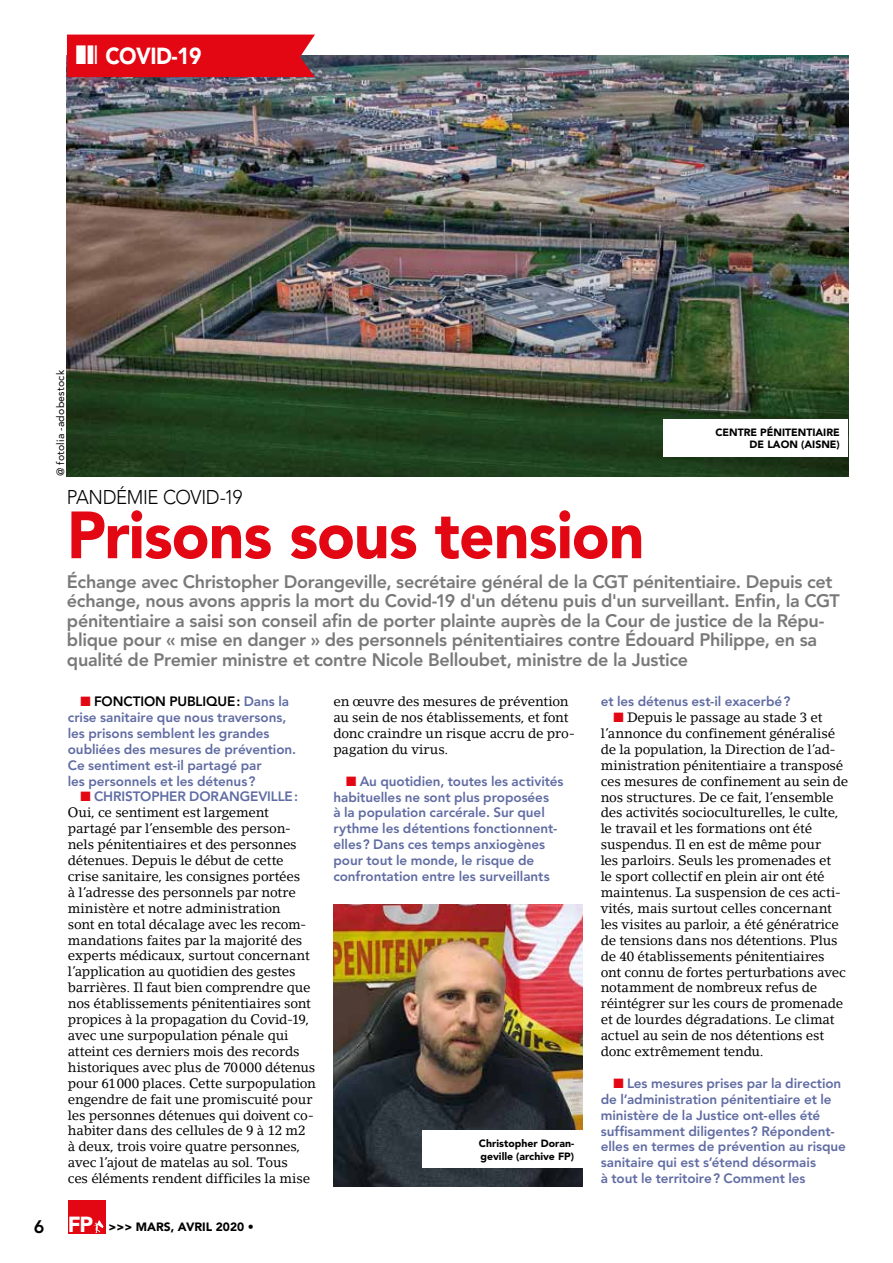
<style>
.page{position:relative;width:893px;height:1263px;background:#fff}
.page>*{position:absolute;margin:0;border:0;box-sizing:border-box;transform-origin:0 0}
.t1{font:900 66px "Avenir LT Std";letter-spacing:-.015em;color:#e30613;scale:.94 1}
.t2{font:900 23.1px "Avenir LT Std";letter-spacing:-.025em;color:#fff;scale:.91 1}
.t3{font:300 19.8px "Avenir LT Std";letter-spacing:-.02em;color:#000;scale:.94 1}
.t4{font:800 18px/19.5px "Avenir LT Std";letter-spacing:-.015em;color:#797979}
.t5{font:13.5px/15.9px "Lino Letter Std";letter-spacing:-.015em;color:#000}
.t6{font:800 13.5px/15.9px "Avenir LT Std";letter-spacing:-.005em;color:#606ca3}
.t7{font:900 12px "Avenir LT Std";color:#000}
.t8{font:900 10.5px/12.6px "Avenir LT Std";color:#000}
.t9{font:10.5px "Avenir LT Std";letter-spacing:.025em;color:#000}
.s1{color:#e30613}
.s2{color:#000}
.s3{font-weight:800;font-size:18px}
.s4{font-size:21.75px;color:#fff}
</style>
<div class="page">
<div style="left:68px;top:1200px;width:37px;height:33px;background:#e30613"></div>
<svg style="left:94px;top:1220px;width:9px;height:13px"></svg>
<img style="left:333px;top:904px;width:250px;height:282px">
<img style="left:67px;top:56px;width:781px;height:420px">
<div style="left:422px;top:1130px;width:161px;height:38px;background:#fff"></div>
<div style="left:663px;top:419px;width:185px;height:38px;background:#fff"></div>
<div style="left:67px;top:35px;width:248px;height:42px;background:#e30613"></div>
<h2 class="t2" style="left:105px;top:42px;width:107px">COVID-19</h2>
<p class="t9" style="left:55px;top:476px;width:108px;rotate:-90deg">@ fotolia -adobestock</p>
<p class="t8" style="left:715px;top:426px;width:126px;text-align:right">CENTRE PÉNITENTIAIRE<br>DE LAON (AISNE)</p>
<h3 class="t3" style="left:67px;top:486px;width:188px">PANDÉMIE COVID-19</h3>
<h1 class="t1" style="left:67px;top:495px;width:616px">Prisons sous tension</h1>
<p class="t4" style="left:67px;top:572px;width:774px">Échange avec Christopher Dorangeville, secrétaire général de la CGT pénitentiaire. Depuis cet échange, nous avons appris la mort du Covid-19 d'un détenu puis d'un surveillant. Enfin, la CGT pénitentiaire a saisi son conseil afin de porter plainte auprès de la Cour de justice de la Répu&shy;blique pour « mise en danger » des personnels pénitentiaires contre Édouard Philippe, en sa qualité de Premier ministre et contre Nicole Belloubet, ministre de la Justice</p>
<p class="t6" style="left:68px;top:693px;width:230px;text-indent:13px"><span class="s1">■</span> <span class="s2">FONCTION PUBLIQUE:</span> Dans la crise sanitaire que nous traversons, les prisons semblent les grandes oubliées des mesures de prévention.<br>Ce sentiment est-il partagé par<br>les personnels et les détenus?</p>
<p class="t6" style="left:81px;top:789px;width:219px"><span class="s1">■</span> CHRISTOPHER DORANGEVILLE:</p>
<p class="t5" style="left:68px;top:804px;width:250px">Oui, ce sentiment est largement partagé par l’ensemble des person&shy;nels pénitentiaires et des personnes détenues. Depuis le début de cette crise sanitaire, les consignes portées<br>à l’adresse des personnels par notre ministère et notre administration<br>sont en total décalage avec les recom&shy;mandations faites par la majorité des experts médicaux, surtout concernant l’application au quotidien des gestes barrières. Il faut bien comprendre que nos établissements pénitentiaires sont propices à la propagation du Covid-19, avec une surpopulation pénale qui atteint ces derniers mois des records historiques avec plus de 70000 détenus pour 61000 places. Cette surpopulation engendre de fait une promiscuité pour les personnes détenues qui doivent co&shy;habiter dans des cellules de 9 à 12 m2 à deux, trois voire quatre personnes, avec l’ajout de matelas au sol. Tous<br>ces éléments rendent difficiles la mise</p>
<p class="t7" style="left:34px;top:1219px;width:222px"><span class="s3">6</span> <span class="s4">FP</span> &gt;&gt;&gt; MARS, AVRIL 2020 •</p>
<p class="t5" style="left:333px;top:693px;width:243px">en œuvre des mesures de prévention au sein de nos établissements, et font donc craindre un risque accru de pro&shy;pagation du virus.</p>
<p class="t6" style="left:333px;top:773px;width:232px;text-indent:13px"><span class="s1">■</span> Au quotidien, toutes les activités habituelles ne sont plus proposées<br>à la population carcérale. Sur quel rythme les détentions fonctionnent&shy;elles? Dans ces temps anxiogènes pour tout le monde, le risque de confrontation entre les surveillants</p>
<p class="t8" style="left:479px;top:1137px;width:97px">Christopher Doran&shy;geville (archive FP)</p>
<p class="t6" style="left:601px;top:693px;width:191px">et les détenus est-il exacerbé?</p>
<p class="t5" style="left:601px;top:709px;width:249px;text-indent:13px"><span class="s1">■</span> Depuis le passage au stade 3 et l’annonce du confinement généralisé de la population, la Direction de l’ad&shy;ministration pénitentiaire a transposé ces mesures de confinement au sein de nos structures. De ce fait, l’ensemble des activités socioculturelles, le culte, le travail et les formations ont été suspendus. Il en est de même pour<br>les parloirs. Seuls les promenades et<br>le sport collectif en plein air ont été maintenus. La suspension de ces acti&shy;vités, mais surtout celles concernant les visites au parloir, a été génératrice de tensions dans nos détentions. Plus de 40 établissements pénitentiaires ont connu de fortes perturbations avec notamment de nombreux refus de réintégrer sur les cours de promenade et de lourdes dégradations. Le climat actuel au sein de nos détentions est donc extrêmement tendu.</p>
<p class="t6" style="left:601px;top:1075px;width:247px;text-indent:13px"><span class="s1">■</span> Les mesures prises par la direction de l’administration pénitentiaire et le ministère de la Justice ont-elles été suffisamment diligentes? Répondent&shy;elles en termes de prévention au risque sanitaire qui est s’étend désormais<br>à tout le territoire? Comment les</p>
</div>
